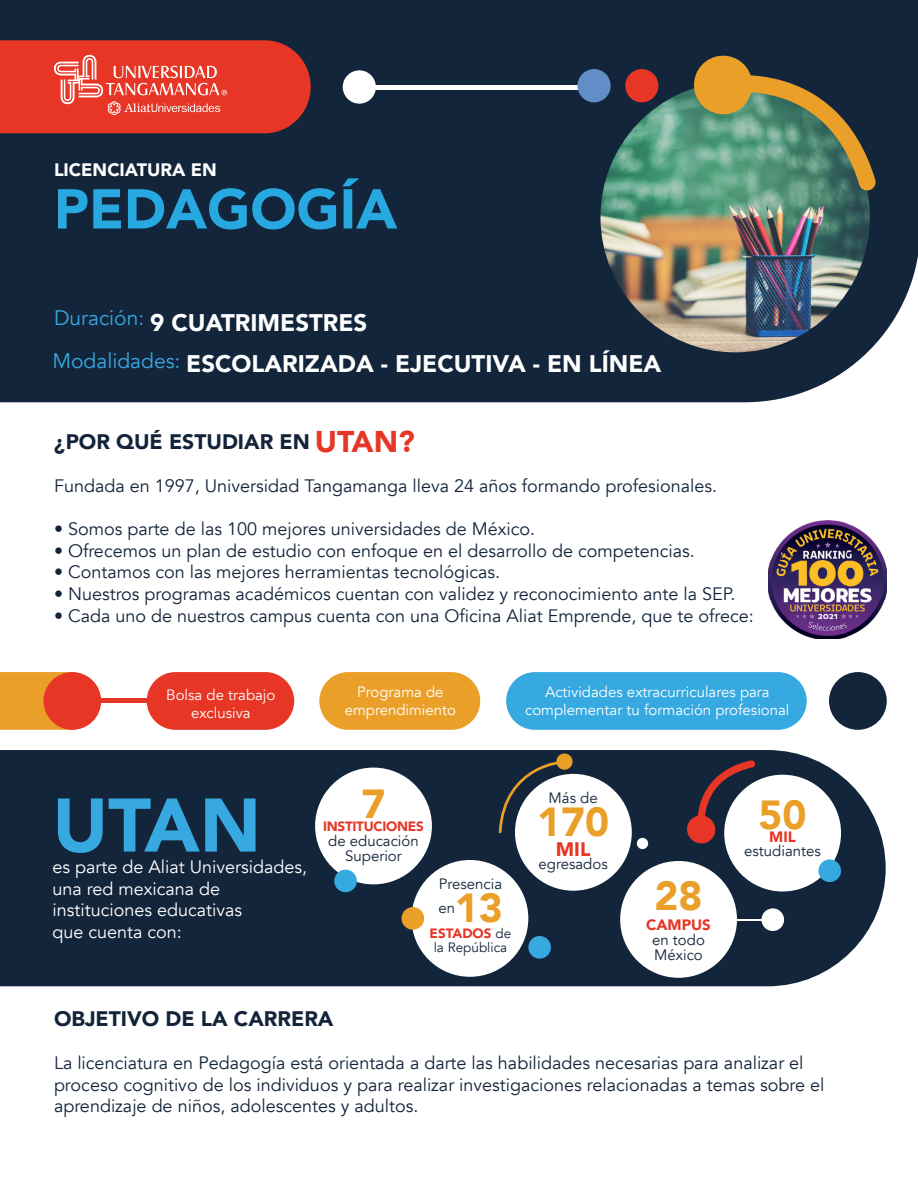
<style>
.page{position:relative;width:918px;height:1188px;background:#fff}
.page>*{position:absolute;margin:0;border:0;box-sizing:border-box;transform-origin:0 0}
.t1{font:900 75px "Avenir";color:#38a8e0}
.t2{font:900 55.5px "Avenir";color:#27a8e0}
.t3{font:900 40.5px "Avenir";color:#e99f28}
.t4{font:900 24px "Avenir";color:#fff}
.t5{font:900 21px "Avenir";color:#13243a}
.t6{font:900 19.5px "Avenir";color:#e63625}
.t7{font:18px/21.6px "Avenir";color:#13243a}
.t8{font:18px "Avenir";color:#fff}
.t9{font:900 18px "Avenir";color:#fff}
.t10{font:15px "Avenir";color:#fff}
.t11{font:15px/15px "Avenir";color:#13243a;text-align:center}
.t12{font:900 15px "Avenir";color:#e63625}
.t13{font:13.5px/13.5px "Avenir";color:#13243a;text-align:center}
.t14{font:900 13.5px "Avenir";letter-spacing:-.02em;color:#e63625}
.s1{font-size:30px;color:#e63625}
.s2{font-weight:900;color:#e63625}
</style>
<div class="page">
<div style="left:0;top:0;width:918px;height:402px;background:#13253b"></div>
<div style="left:0;top:750px;width:886px;height:236px;background:#13253b"></div>
<div style="left:515px;top:774px;width:117px;height:117px;background:#fff;border-radius:50%"></div>
<svg style="left:498px;top:760px;width:68px;height:125px"></svg>
<div style="left:556px;top:754px;width:17px;height:16px;background:#e99f28;border-radius:50%"></div>
<div style="left:620px;top:861px;width:117px;height:117px;background:#fff;border-radius:50%"></div>
<div style="left:528px;top:936px;width:23px;height:23px;background:#36a9e1;border-radius:50%"></div>
<div style="left:637px;top:838px;width:11px;height:11px;background:#fff;border-radius:50%"></div>
<svg style="left:686px;top:760px;width:69px;height:84px;background:#4d2935"></svg>
<div style="left:724px;top:775px;width:117px;height:116px;background:#fff;border-radius:50%"></div>
<div style="left:761px;top:908px;width:23px;height:23px;background:#fff;border-radius:50%"></div>
<div style="left:818px;top:859px;width:23px;height:23px;background:#36a9e1;border-radius:50%"></div>
<hr style="left:723px;top:919px;width:50px;height:1px;background:#fff">
<img style="left:768px;top:521px;width:119px;height:118px">
<svg style="left:0;top:672px;width:99px;height:58px;background:#eba83b"></svg>
<div style="left:43px;top:672px;width:58px;height:58px;background:#e73625;border-radius:50%"></div>
<hr style="left:87px;top:699px;width:67px;height:4px;background:#e73625">
<div style="left:147px;top:672px;width:147px;height:58px;background:#e73625;border-radius:29px"></div>
<div style="left:319px;top:672px;width:161px;height:58px;background:#eaa028;border-radius:29px"></div>
<div style="left:506px;top:672px;width:301px;height:58px;background:#36a9e1;border-radius:29px"></div>
<div style="left:829px;top:672px;width:58px;height:58px;background:#13253b;border-radius:29px"></div>
<div style="left:343px;top:70px;width:33px;height:34px;background:#fff;border-radius:50%"></div>
<hr style="left:362px;top:85px;width:224px;height:4px;background:#fff">
<div style="left:315px;top:768px;width:117px;height:116px;background:#fff;border-radius:50%"></div>
<div style="left:334px;top:870px;width:23px;height:22px;background:#36a9e1;border-radius:50%"></div>
<div style="left:412px;top:860px;width:116px;height:117px;background:#fff;border-radius:50%"></div>
<div style="left:402px;top:907px;width:22px;height:23px;background:#eaa028;border-radius:50%"></div>
<img style="left:600px;top:82px;width:270px;height:270px;border-radius:132px">
<div style="left:625px;top:69px;width:33px;height:33px;background:#e73625;border-radius:50%"></div>
<div style="left:577px;top:69px;width:34px;height:33px;background:#618ec7;border-radius:50%"></div>
<svg style="left:691px;top:53px;width:185px;height:139px;background:#637758"></svg>
<svg style="left:0;top:40px;width:311px;height:93px;background:#e14234"></svg>
<p class="t9" style="left:54px;top:154px;width:164px">LICENCIATURA EN</p>
<p class="t2" style="left:54px;top:162px;width:345px">PEDAGOGÍA</p>
<p class="t4" style="left:54px;top:303px;width:315px"><sup>Duración:</sup> 9 CUATRIMESTRES</p>
<p class="t4" style="left:52px;top:343px;width:610px"><sup>Modalidades:</sup> ESCOLARIZADA - EJECUTIVA - EN LÍNEA</p>
<p class="t5" style="left:54px;top:423px;width:362px">¿POR QUÉ ESTUDIAR EN <span class="s1">UTAN?</span></p>
<p class="t7" style="left:54px;top:475px;width:665px">Fundada en 1997, Universidad Tangamanga lleva 24 años formando profesionales.</p>
<p class="t7" style="left:54px;top:518px;width:483px">• Somos parte de las 100 mejores universidades de México.</p>
<p class="t7" style="left:54px;top:540px;width:642px">• Ofrecemos un plan de estudio con enfoque en el desarrollo de competencias.</p>
<p class="t7" style="left:54px;top:562px;width:448px">• Contamos con las mejores herramientas tecnológicas.</p>
<p class="t7" style="left:54px;top:583px;width:683px">• Nuestros programas académicos cuentan con validez y reconocimiento ante la SEP.</p>
<p class="t7" style="left:54px;top:605px;width:701px">• Cada uno de nuestros campus cuenta con una Oficina Aliat Emprende, que te ofrece:</p>
<p class="t10" style="left:166px;top:685px;width:111px">Bolsa de trabajo</p>
<p class="t10" style="left:191px;top:703px;width:61px">exclusiva</p>
<p class="t10" style="left:357px;top:683px;width:88px">Programa de</p>
<p class="t10" style="left:345px;top:701px;width:113px">emprendimiento</p>
<p class="t10" style="left:545px;top:683px;width:226px">Actividades extracurriculares para</p>
<p class="t10" style="left:525px;top:701px;width:266px">complementar tu formación profesional</p>
<p class="t1" style="left:52px;top:761px;width:210px">UTAN</p>
<p class="t8" style="left:52px;top:856px;width:256px">es parte de Aliat Universidades,</p>
<p class="t8" style="left:52px;top:878px;width:169px">una red mexicana de</p>
<p class="t8" style="left:52px;top:899px;width:191px">instituciones educativas</p>
<p class="t8" style="left:52px;top:921px;width:131px">que cuenta con:</p>
<p class="t3" style="left:362px;top:769px;width:25px">7</p>
<p class="t14" style="left:323px;top:815px;width:102px">INSTITUCIONES</p>
<p class="t11" style="left:328px;top:834px;width:92px">de educación<br>Superior</p>
<p class="t11" style="left:439px;top:877px;width:65px">Presencia</p>
<p class="t3" style="left:455px;top:873px;width:49px">13</p>
<p class="t13" style="left:430px;top:927px;width:83px"><span class="s2">ESTADOS</span> de la República</p>
<p class="t11" style="left:438px;top:901px;width:18px">en</p>
<p class="t11" style="left:549px;top:791px;width:51px">Más de</p>
<p class="t3" style="left:537px;top:787px;width:73px">170</p>
<p class="t6" style="left:556px;top:832px;width:36px">MIL</p>
<p class="t11" style="left:539px;top:857px;width:71px">egresados</p>
<p class="t3" style="left:655px;top:861px;width:49px">28</p>
<p class="t12" style="left:646px;top:912px;width:66px">CAMPUS</p>
<p class="t11" style="left:652px;top:932px;width:54px">en todo</p>
<p class="t11" style="left:654px;top:947px;width:50px">México</p>
<p class="t3" style="left:759px;top:780px;width:49px">50</p>
<p class="t12" style="left:769px;top:824px;width:28px">MIL</p>
<p class="t11" style="left:744px;top:843px;width:78px">estudiantes</p>
<p class="t5" style="left:54px;top:1001px;width:281px">OBJETIVO DE LA CARRERA</p>
<p class="t7" style="left:54px;top:1052px;width:772px">La licenciatura en Pedagogía está orientada a darte las habilidades necesarias para analizar el proceso cognitivo de los individuos y para realizar investigaciones relacionadas a temas sobre el aprendizaje de niños, adolescentes y adultos.</p>
</div>
